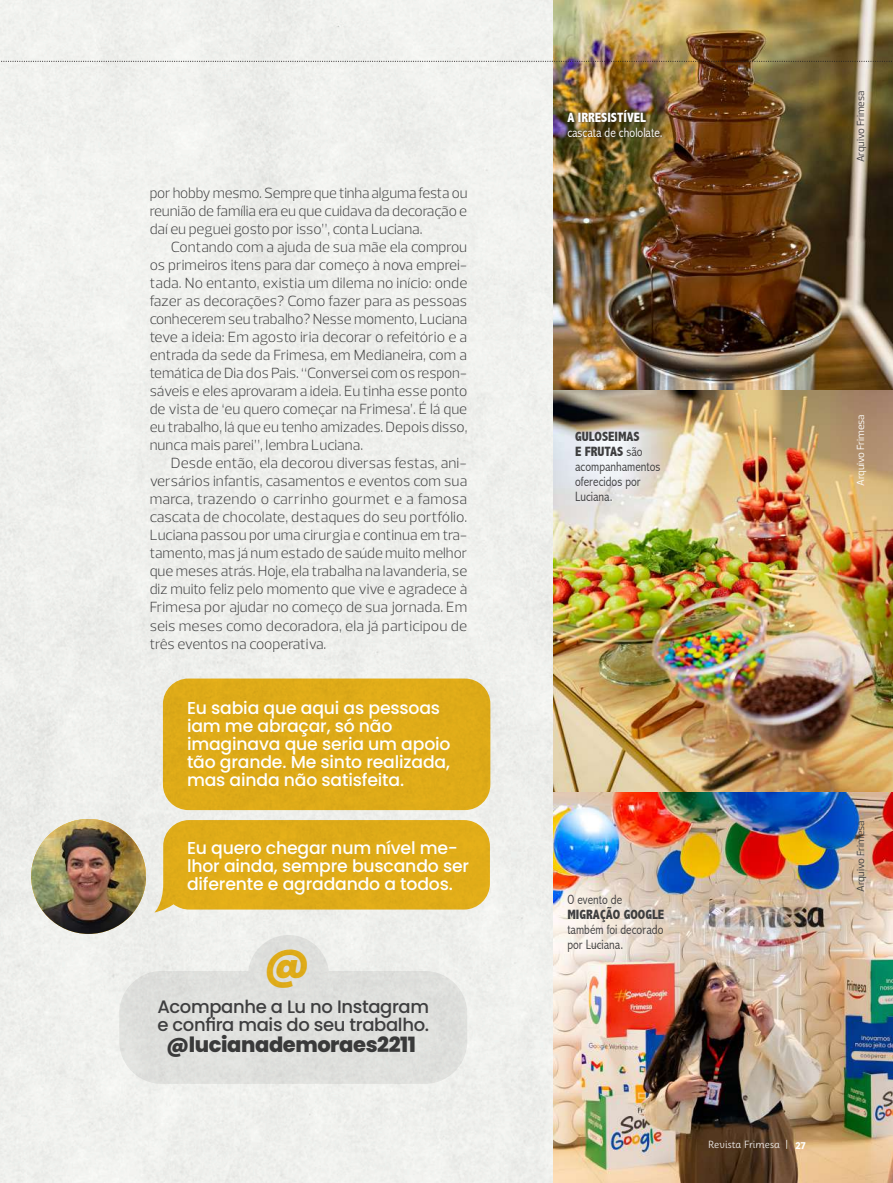
<style>
.page{position:relative;width:893px;height:1183px;background:#fff}
.page>*{position:absolute;margin:0;border:0;box-sizing:border-box;transform-origin:0 0}
.t1{font:800 42px "Poppins";color:#efb71b}
.t2{font:800 21px "Poppins";letter-spacing:-.02em;color:#3e3e3f}
.t3{font:500 18px/18.9px "Poppins";letter-spacing:-.02em;color:#3e3e3f}
.t4{font:500 17.25px/18px "Poppins";letter-spacing:-.01em;color:#fff}
.t5{font:300 15px/18px "Prelo";color:#3e3e3f;text-align:justify}
.t6{font:300 condensed 13.5px/15px "Abadi";color:#3e3e3f}
.t7{font:300 condensed 13.5px "Abadi";color:#fff}
.t8{font:800 condensed 13.5px "Abadi";color:#3e3e3f}
.t9{font:800 condensed 13.5px "Abadi";color:#fff}
.t10{font:10.5px "Prelo";color:#3e3e3f}
.t11{font:300 10.5px "Papelli";color:#fff}
.t12{font:10.5px "Prelo";color:#fff}
.s1{font-weight:800}
.s2{font-weight:700}
</style>
<div class="page">
<img style="left:0;top:0;width:554px;height:1182px">
<img style="left:554px;top:0;width:339px;height:1182px">
<img style="left:31px;top:818px;width:115px;height:115px;border-radius:57px">
<div style="left:566px;top:109px;width:99px;height:30px;background:#231f20;opacity:.65"></div>
<svg style="left:0;top:61px;width:893px;height:1px"></svg>
<p class="t5" style="left:150px;top:184px;width:319px">por hobby mesmo. Sempre que tinha alguma festa ou reunião de família era eu que cuidava da decoração e daí eu peguei gosto por isso”, conta Luciana.</p>
<p class="t5" style="left:150px;top:238px;width:319px;text-indent:21px">Contando com a ajuda de sua mãe ela comprou os primeiros itens para dar começo à nova emprei&shy;tada. No entanto, existia um dilema no início: onde fazer as decorações? Como fazer para as pessoas conhecerem seu trabalho? Nesse momento, Luciana teve a ideia: Em agosto iria decorar o refeitório e a entrada da sede da Frimesa, em Medianeira, com a temática de Dia dos Pais. “Conversei com os respon&shy;sáveis e eles aprovaram a ideia. Eu tinha esse ponto de vista de ‘eu quero começar na Frimesa’. É lá que eu trabalho, lá que eu tenho amizades. Depois disso, nunca mais parei”, lembra Luciana.</p>
<p class="t5" style="left:150px;top:454px;width:319px;text-indent:21px">Desde então, ela decorou diversas festas, ani&shy;versários infantis, casamentos e eventos com sua marca, trazendo o carrinho gourmet e a famosa cascata de chocolate, destaques do seu portfólio.<br>Luciana passou por uma cirurgia e continua em tra&shy;tamento, mas já num estado de saúde muito melhor que meses atrás. Hoje, ela trabalha na lavanderia, se diz muito feliz pelo momento que vive e agradece à Frimesa por ajudar no começo de sua jornada. Em seis meses como decoradora, ela já participou de três eventos na cooperativa.</p>
<p class="t4" style="left:187px;top:698px;width:265px">Eu sabia que aqui as pessoas iam me abraçar, só não imaginava que seria um apoio tão grande. Me sinto realizada, mas ainda não satisfeita.</p>
<p class="t4" style="left:187px;top:838px;width:284px">Eu quero chegar num nível me&shy;lhor ainda, sempre buscando ser diferente e agradando a todos.</p>
<h1 class="t1" style="left:264px;top:938px;width:48px">@</h1>
<p class="t3" style="left:157px;top:996px;width:273px">Acompanhe a Lu no Instagram e confira mais do seu trabalho.</p>
<h2 class="t2" style="left:166px;top:1032px;width:251px">@lucianademoraes2211</h2>
<p class="t9" style="left:567px;top:109px;width:80px">A IRRESISTÍVEL</p>
<p class="t7" style="left:567px;top:124px;width:97px">cascata de chololate.</p>
<p class="t6" style="left:575px;top:429px;width:87px"><span class="s1">GULOSEIMAS<br>E FRUTAS</span> são acompanhamentos oferecidos por<br>Luciana.</p>
<p class="t10" style="left:854px;top:162px;width:73px;rotate:-90deg">Arquivo Frimesa</p>
<p class="t12" style="left:854px;top:485px;width:73px;rotate:-90deg">Arquivo Frimesa</p>
<p class="t6" style="left:567px;top:891px;width:56px">O evento de</p>
<p class="t8" style="left:567px;top:906px;width:98px">MIGRAÇÃO GOOGLE</p>
<p class="t6" style="left:567px;top:921px;width:98px">também foi decorado por Luciana.</p>
<p class="t10" style="left:854px;top:891px;width:73px;rotate:-90deg">Arquivo Frimesa</p>
<p class="t11" style="left:708px;top:1137px;width:99px">Revista Frimesa | <span class="s2">27</span></p>
</div>
